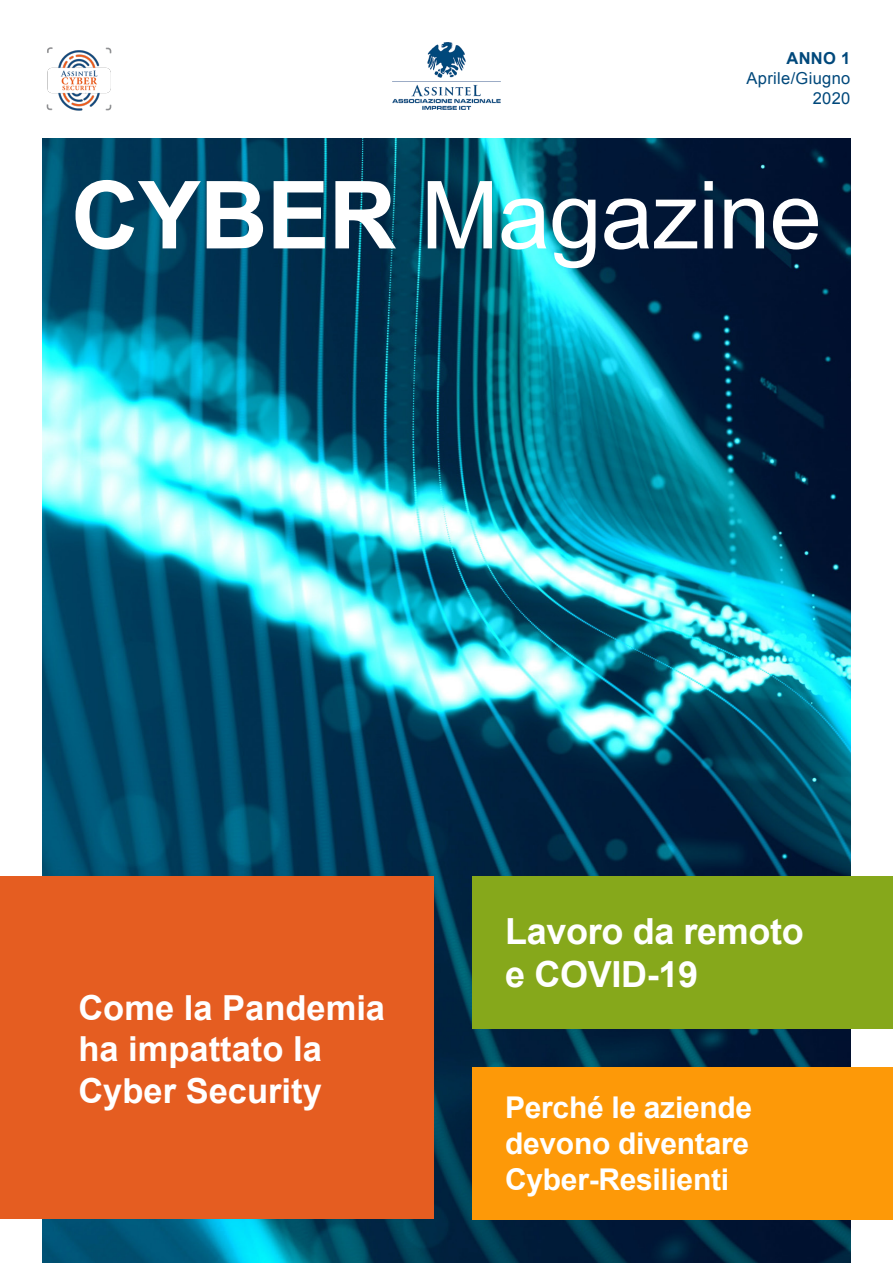
<style>
.page{position:relative;width:893px;height:1263px;background:#fff}
.page>*{position:absolute;margin:0;border:0;box-sizing:border-box;transform-origin:0 0}
.t1{font:94.05px "Arial";letter-spacing:-.01em;color:#fff}
.t2{font:700 36px "Arial";letter-spacing:-.01em;color:#fff}
.t3{font:700 34.5px/41.4px "Arial";color:#fff}
.t4{font:700 30px "Arial";letter-spacing:-.01em;color:#fff}
.t5{font:16.5px "Arial";letter-spacing:.02em;color:#00487b}
.t6{font:700 16.5px "Arial";color:#00487b}
.s1{font-weight:700}
</style>
<div class="page">
<img style="left:43px;top:138px;width:807px;height:1125px">
<div style="left:0;top:877px;width:434px;height:342px;background:#e55d21"></div>
<div style="left:472px;top:877px;width:421px;height:152px;background:#86a81b"></div>
<div style="left:472px;top:1067px;width:421px;height:152px;background:#fd9908"></div>
<img style="left:46px;top:47px;width:66px;height:64px">
<img style="left:393px;top:43px;width:107px;height:67px">
<p class="t6" style="left:786px;top:48px;width:65px">ANNO 1</p>
<p class="t5" style="left:746px;top:68px;width:105px">Aprile/Giugno</p>
<p class="t5" style="left:813px;top:87px;width:39px">2020</p>
<p class="t1" style="left:71px;top:154px;width:752px"><span class="s1">CYBER</span> Magazine</p>
<p class="t3" style="left:78px;top:988px;width:308px">Come la Pandemia ha impattato la</p>
<p class="t3" style="left:78px;top:1071px;width:245px">Cyber Security</p>
<p class="t2" style="left:505px;top:908px;width:300px">Lavoro da remoto</p>
<p class="t2" style="left:505px;top:951px;width:194px">e COVID-19</p>
<p class="t4" style="left:505px;top:1088px;width:248px">Perché le aziende</p>
<p class="t4" style="left:505px;top:1124px;width:245px">devono diventare</p>
<p class="t4" style="left:505px;top:1160px;width:225px">Cyber-Resilienti</p>
</div>
